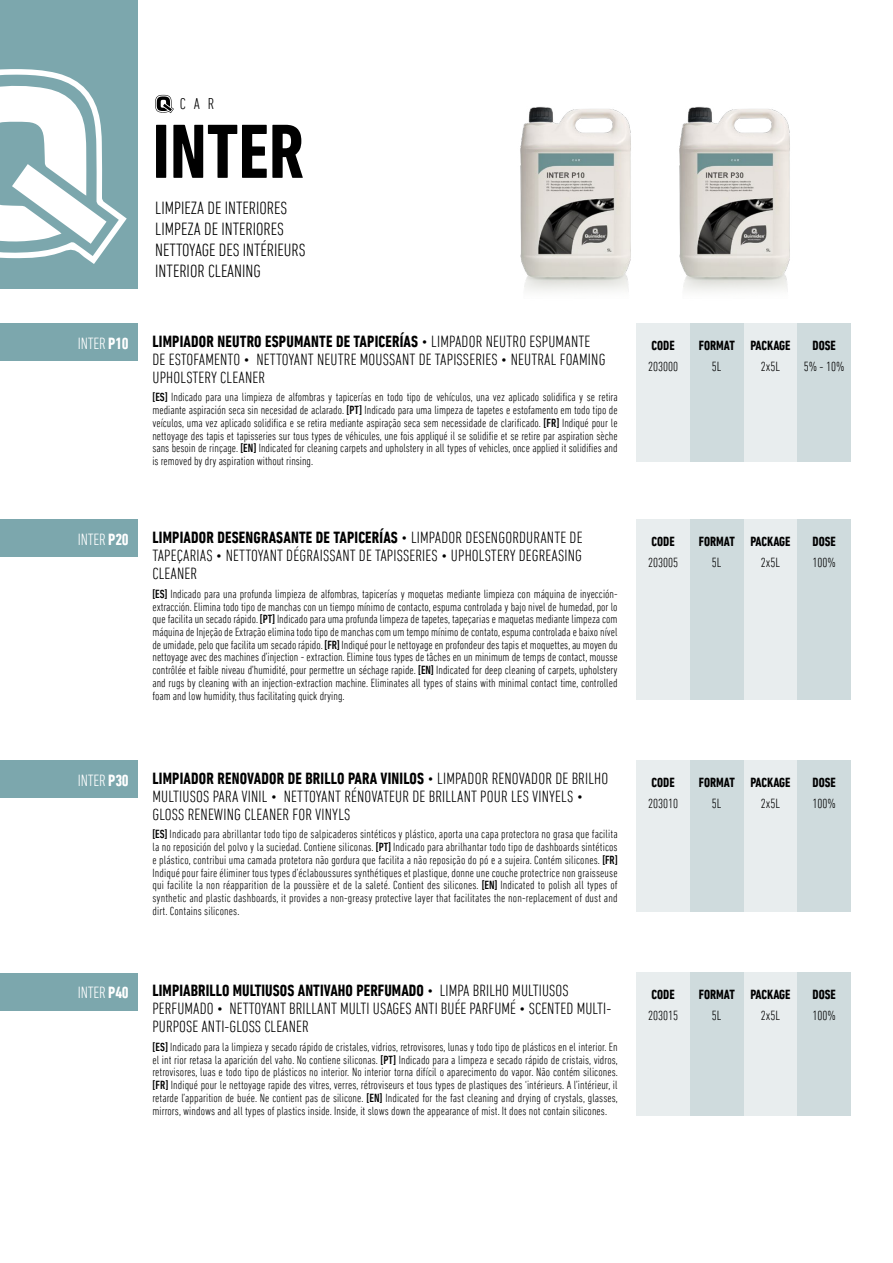
<style>
.page{position:relative;width:893px;height:1263px;background:#fff}
.page>*{position:absolute;margin:0;border:0;box-sizing:border-box;transform-origin:0 0}
.t1{font:700 condensed 78px "DIN Next LT Pro";color:#000}
.t2{font:300 condensed 18px/21px "DIN Next LT Pro";color:#000}
.t3{font:300 condensed 16.5px/18px "DIN Next LT Pro";letter-spacing:.01em;color:#000}
.t4{font:300 condensed 16.5px "DIN Next LT Pro";letter-spacing:-.015em;color:#fff}
.t5{font:300 condensed 15.9px "DIN Next LT Pro";color:#000}
.t6{font:700 condensed 13.5px "DIN Next LT Pro";color:#000}
.t7{font:300 condensed 13.5px "DIN Next LT Pro";color:#000}
.t8{font:300 condensed 12px/12.8px "DIN Next LT Pro";color:#000;text-align:justify}
.s1{font-weight:700}
.s2{font-weight:500}
</style>
<div class="page">
<div style="left:797px;top:323px;width:54px;height:139px;background:#cfdbdd"></div>
<div style="left:744px;top:323px;width:53px;height:139px;background:#e8edee"></div>
<div style="left:690px;top:323px;width:54px;height:139px;background:#cfdbdd"></div>
<div style="left:636px;top:323px;width:54px;height:139px;background:#e8edee"></div>
<div style="left:0;top:323px;width:137px;height:38px;background:#7ca7ad"></div>
<div style="left:797px;top:519px;width:54px;height:180px;background:#cfdbdd"></div>
<div style="left:744px;top:519px;width:53px;height:180px;background:#e8edee"></div>
<div style="left:690px;top:519px;width:54px;height:180px;background:#cfdbdd"></div>
<div style="left:636px;top:519px;width:54px;height:180px;background:#e8edee"></div>
<div style="left:0;top:520px;width:137px;height:37px;background:#7ca7ad"></div>
<div style="left:797px;top:760px;width:54px;height:151px;background:#cfdbdd"></div>
<div style="left:744px;top:760px;width:53px;height:151px;background:#e8edee"></div>
<div style="left:690px;top:760px;width:54px;height:151px;background:#cfdbdd"></div>
<div style="left:636px;top:760px;width:54px;height:151px;background:#e8edee"></div>
<div style="left:0;top:760px;width:137px;height:38px;background:#7ca7ad"></div>
<div style="left:797px;top:972px;width:54px;height:144px;background:#cfdbdd"></div>
<div style="left:744px;top:972px;width:53px;height:144px;background:#e8edee"></div>
<div style="left:690px;top:972px;width:54px;height:144px;background:#cfdbdd"></div>
<div style="left:636px;top:972px;width:54px;height:144px;background:#e8edee"></div>
<div style="left:0;top:973px;width:137px;height:37px;background:#7ca7ad"></div>
<div style="left:0;top:0;width:137px;height:288px;background:#7ca7ad"></div>
<svg style="left:0;top:69px;width:127px;height:195px"></svg>
<svg style="left:155px;top:95px;width:19px;height:18px"></svg>
<svg style="left:163px;top:104px;width:9px;height:7px"></svg>
<img style="left:520px;top:106px;width:111px;height:186px">
<img style="left:679px;top:106px;width:111px;height:186px">
<h3 class="t5" style="left:180px;top:94px;width:36px">CAR</h3>
<h1 class="t1" style="left:152px;top:107px;width:153px">INTER</h1>
<h2 class="t2" style="left:155px;top:197px;width:152px">LIMPIEZA DE INTERIORES<br>LIMPEZA DE INTERIORES<br>NETTOYAGE DES INTÉRIEURS<br>INTERIOR CLEANING</h2>
<h3 class="t4" style="left:78px;top:334px;width:52px">INTER <span class="s1">P10</span></h3>
<h3 class="t3" style="left:152px;top:332px;width:454px"><span class="s1">LIMPIADOR NEUTRO ESPUMANTE DE TAPICERÍAS</span> • LIMPADOR NEUTRO ESPUMANTE<br>DE ESTOFAMENTO • NETTOYANT NEUTRE MOUSSANT DE TAPISSERIES • NEUTRAL FOAMING<br>UPHOLSTERY CLEANER</h3>
<p class="t8" style="left:152px;top:391px;width:467px"><span class="s2">[ES]</span> Indicado para una limpieza de alfombras y tapicerías en todo tipo de vehículos, una vez aplicado solidifica y se retira mediante aspiración seca sin necesidad de aclarado. <span class="s2">[PT]</span> Indicado para uma limpeza de tapetes e estofamento em todo tipo de veículos, uma vez aplicado solidifica e se retira mediante aspiração seca sem necessidade de clarificado. <span class="s2">[FR]</span> Indiqué pour le nettoyage des tapis et tapisseries sur tous types de véhicules, une fois appliqué il se solidifie et se retire par aspiration sèche sans besoin de rinçage. <span class="s2">[EN]</span> Indicated for cleaning carpets and upholstery in all types of vehicles, once applied it solidifies and is removed by dry aspiration without rinsing.</p>
<p class="t6" style="left:652px;top:338px;width:25px">CODE</p>
<p class="t7" style="left:648px;top:359px;width:32px">203000</p>
<p class="t6" style="left:699px;top:338px;width:37px">FORMAT</p>
<p class="t7" style="left:712px;top:359px;width:11px">5L</p>
<p class="t6" style="left:750px;top:338px;width:42px">PACKAGE</p>
<p class="t7" style="left:761px;top:359px;width:21px">2x5L</p>
<p class="t6" style="left:812px;top:338px;width:25px">DOSE</p>
<p class="t7" style="left:804px;top:359px;width:42px">5% - 10%</p>
<h3 class="t4" style="left:78px;top:530px;width:52px">INTER <span class="s1">P20</span></h3>
<h3 class="t3" style="left:152px;top:528px;width:432px;text-align:justify"><span class="s1">LIMPIADOR DESENGRASANTE DE TAPICERÍAS</span> • LIMPADOR DESENGORDURANTE DE TAPEÇARIAS • NETTOYANT DÉGRAISSANT DE TAPISSERIES • UPHOLSTERY DEGREASING CLEANER</h3>
<p class="t8" style="left:152px;top:587px;width:467px"><span class="s2">[ES]</span> Indicado para una profunda limpieza de alfombras, tapicerías y moquetas mediante limpieza con máquina de inyección&shy;extracción. Elimina todo tipo de manchas con un tiempo mínimo de contacto, espuma controlada y bajo nivel de humedad, por lo que facilita un secado rápido. <span class="s2">[PT]</span> Indicado para uma profunda limpeza de tapetes, tapeçarias e maquetas mediante limpeza com máquina de Injeção de Extração elimina todo tipo de manchas com um tempo mínimo de contato, espuma controlada e baixo nível de umidade, pelo que facilita um secado rápido. <span class="s2">[FR]</span> Indiqué pour le nettoyage en profondeur des tapis et moquettes, au moyen du nettoyage avec des machines d’injection - extraction. Elimine tous types de tâches en un minimum de temps de contact, mousse contrôlée et faible niveau d’humidité, pour permettre un séchage rapide. <span class="s2">[EN]</span> Indicated for deep cleaning of carpets, upholstery and rugs by cleaning with an injection-extraction machine. Eliminates all types of stains with minimal contact time, controlled foam and low humidity, thus facilitating quick drying.</p>
<p class="t6" style="left:652px;top:534px;width:25px">CODE</p>
<p class="t7" style="left:648px;top:555px;width:32px">203005</p>
<p class="t6" style="left:699px;top:534px;width:37px">FORMAT</p>
<p class="t7" style="left:712px;top:555px;width:11px">5L</p>
<p class="t6" style="left:750px;top:534px;width:42px">PACKAGE</p>
<p class="t7" style="left:761px;top:555px;width:21px">2x5L</p>
<p class="t6" style="left:812px;top:534px;width:25px">DOSE</p>
<p class="t7" style="left:812px;top:555px;width:25px">100%</p>
<h3 class="t4" style="left:78px;top:771px;width:52px">INTER <span class="s1">P30</span></h3>
<h3 class="t3" style="left:152px;top:769px;width:457px"><span class="s1">LIMPIADOR RENOVADOR DE BRILLO PARA VINILOS</span> • LIMPADOR RENOVADOR DE BRILHO<br>MULTIUSOS PARA VINIL • NETTOYANT RÉNOVATEUR DE BRILLANT POUR LES VINYELS •<br>GLOSS RENEWING CLEANER FOR VINYLS</h3>
<p class="t8" style="left:152px;top:828px;width:467px"><span class="s2">[ES]</span> Indicado para abrillantar todo tipo de salpicaderos sintéticos y plástico, aporta una capa protectora no grasa que facilita la no reposición del polvo y la suciedad. Contiene siliconas. <span class="s2">[PT]</span> Indicado para abrilhantar todo tipo de dashboards sintéticos e plástico, contribui uma camada protetora não gordura que facilita a não reposição do pó e a sujeira. Contém silicones. <span class="s2">[FR] </span>Indiqué pour faire éliminer tous types d’éclaboussures synthétiques et plastique, donne une couche protectrice non graisseuse qui facilite la non réapparition de la poussière et de la saleté. Contient des silicones. <span class="s2">[EN]</span> Indicated to polish all types of synthetic and plastic dashboards, it provides a non-greasy protective layer that facilitates the non-replacement of dust and dirt. Contains silicones.</p>
<p class="t6" style="left:652px;top:775px;width:25px">CODE</p>
<p class="t7" style="left:648px;top:796px;width:32px">203010</p>
<p class="t6" style="left:699px;top:775px;width:37px">FORMAT</p>
<p class="t7" style="left:712px;top:796px;width:11px">5L</p>
<p class="t6" style="left:750px;top:775px;width:42px">PACKAGE</p>
<p class="t7" style="left:761px;top:796px;width:21px">2x5L</p>
<p class="t6" style="left:812px;top:775px;width:25px">DOSE</p>
<p class="t7" style="left:812px;top:796px;width:25px">100%</p>
<h3 class="t4" style="left:78px;top:983px;width:52px">INTER <span class="s1">P40</span></h3>
<h3 class="t3" style="left:152px;top:981px;width:460px"><span class="s1">LIMPIABRILLO MULTIUSOS ANTIVAHO PERFUMADO</span> • LIMPA BRILHO MULTIUSOS<br>PERFUMADO • NETTOYANT BRILLANT MULTI USAGES ANTI BUÉE PARFUMÉ • SCENTED MULTI-<br>PURPOSE ANTI-GLOSS CLEANER</h3>
<p class="t8" style="left:152px;top:1040px;width:467px"><span class="s2">[ES]</span> Indicado para la limpieza y secado rápido de cristales, vidrios, retrovisores, lunas y todo tipo de plásticos en el interior. En el int rior retasa la aparición del vaho. No contiene siliconas. <span class="s2">[PT]</span> Indicado para a limpeza e secado rápido de cristais, vidros, retrovisores, luas e todo tipo de plásticos no interior. No interior torna difícil o aparecimento do vapor. Não contém silicones. <span class="s2">[FR]</span> Indiqué pour le nettoyage rapide des vitres, verres, rétroviseurs et tous types de plastiques des ‘intérieurs. A l’intérieur, il retarde l’apparition de buée. Ne contient pas de silicone. <span class="s2">[EN]</span> Indicated for the fast cleaning and drying of crystals, glasses, mirrors, windows and all types of plastics inside. Inside, it slows down the appearance of mist. It does not contain silicones.</p>
<p class="t6" style="left:652px;top:987px;width:25px">CODE</p>
<p class="t7" style="left:648px;top:1008px;width:32px">203015</p>
<p class="t6" style="left:699px;top:987px;width:37px">FORMAT</p>
<p class="t7" style="left:712px;top:1008px;width:11px">5L</p>
<p class="t6" style="left:750px;top:987px;width:42px">PACKAGE</p>
<p class="t7" style="left:761px;top:1008px;width:21px">2x5L</p>
<p class="t6" style="left:812px;top:987px;width:25px">DOSE</p>
<p class="t7" style="left:812px;top:1008px;width:25px">100%</p>
</div>
